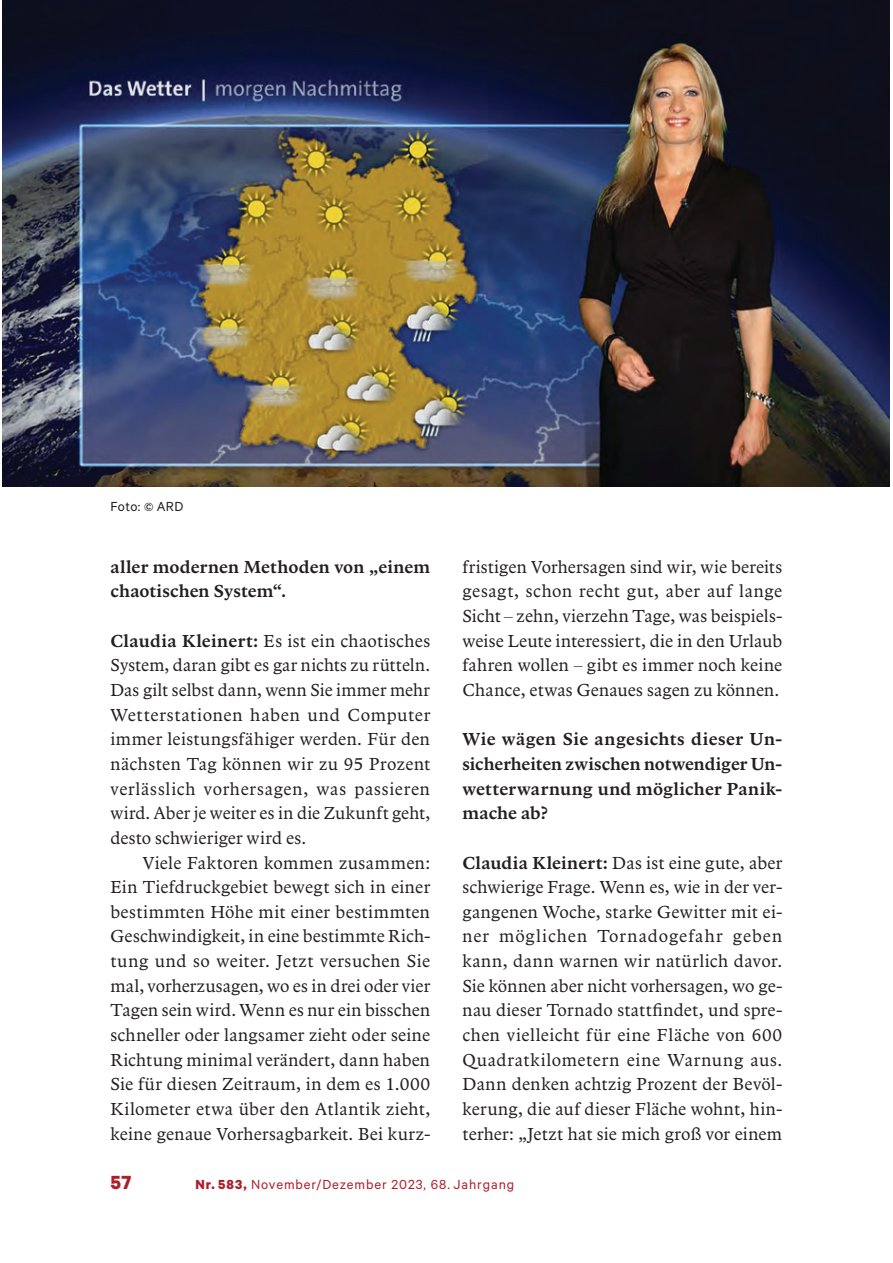
<style>
.page{position:relative;width:893px;height:1263px;background:#fff}
.page>*{position:absolute;margin:0;border:0;box-sizing:border-box;transform-origin:0 0}
.t1{font:700 21.45px "Calibre";color:#ae1e2b}
.t2{font:18px/24.6px "Arbesco DT";letter-spacing:.015em;color:#231f20;text-align:justify}
.t3{font:600 18px/24.6px "Arbesco DT";letter-spacing:.01em;color:#231f20}
.t4{font:14.85px "Calibre";letter-spacing:.06em;color:#ae1e2b}
.t5{font:14.85px "Calibre";letter-spacing:.025em;color:#231f20}
.s1{font-size:13.2px}
.s2{font-weight:600}
.s3{font-weight:700}
</style>
<div class="page">
<img style="left:3px;top:0;width:887px;height:487px">
<p class="t5" style="left:110px;top:501px;width:74px">Foto: <span class="s1">©</span> ARD</p>
<p class="t3" style="left:110px;top:556px;width:321px">aller modernen Methoden von „einem chaotischen System“.</p>
<p class="t2" style="left:110px;top:630px;width:321px"><span class="s2">Claudia Kleinert:</span> Es ist ein chaotisches System, daran gibt es gar nichts zu rütteln.<br>Das gilt selbst dann, wenn Sie immer mehr Wetterstationen haben und Computer immer leistungsfähiger werden. Für den nächsten Tag können wir zu 95 Prozent verlässlich vorhersagen, was passieren wird. Aber je weiter es in die Zukunft geht, desto schwieriger wird es.</p>
<p class="t2" style="left:110px;top:851px;width:321px;text-indent:32px">Viele Faktoren kommen zusammen:<br>Ein Tiefdruckgebiet bewegt sich in einer bestimmten Höhe mit einer bestimmten Geschwindigkeit, in eine bestimmte Rich&shy;tung und so weiter. Jetzt versuchen Sie mal, vorherzusagen, wo es in drei oder vier Tagen sein wird. Wenn es nur ein bisschen schneller oder langsamer zieht oder seine Richtung minimal verändert, dann haben Sie für diesen Zeitraum, in dem es 1.000<br>Kilometer etwa über den Atlantik zieht, keine genaue Vorhersagbarkeit. Bei kurz-</p>
<p class="t2" style="left:462px;top:556px;width:321px">fristigen Vorhersagen sind wir, wie bereits gesagt, schon recht gut, aber auf lange Sicht – zehn, vierzehn Tage, was beispiels&shy;weise Leute interessiert, die in den Urlaub fahren wollen – gibt es immer noch keine Chance, etwas Genaues sagen zu können.</p>
<p class="t3" style="left:462px;top:728px;width:321px;text-align:justify">Wie wägen Sie angesichts dieser Un&shy;sicherheiten zwischen notwendiger Un&shy;wetterwarnung und möglicher Panik&shy;mache ab?</p>
<p class="t2" style="left:462px;top:851px;width:321px"><span class="s2">Claudia Kleinert:</span> Das ist eine gute, aber schwierige Frage. Wenn es, wie in der ver&shy;gangenen Woche, starke Gewitter mit ei&shy;ner möglichen Tornadogefahr geben kann, dann warnen wir natürlich davor.<br>Sie können aber nicht vorhersagen, wo ge&shy;nau dieser Tornado stattfindet, und spre&shy;chen vielleicht für eine Fläche von 600<br>Quadratkilometern eine Warnung aus.<br>Dann denken achtzig Prozent der Bevöl&shy;kerung, die auf dieser Fläche wohnt, hin&shy;terher: „Jetzt hat sie mich groß vor einem</p>
<p class="t1" style="left:110px;top:1175px;width:23px">57</p>
<p class="t4" style="left:195px;top:1179px;width:320px"><span class="s3">Nr. 583,</span> November/Dezember 2023, 68. Jahrgang</p>
</div>
